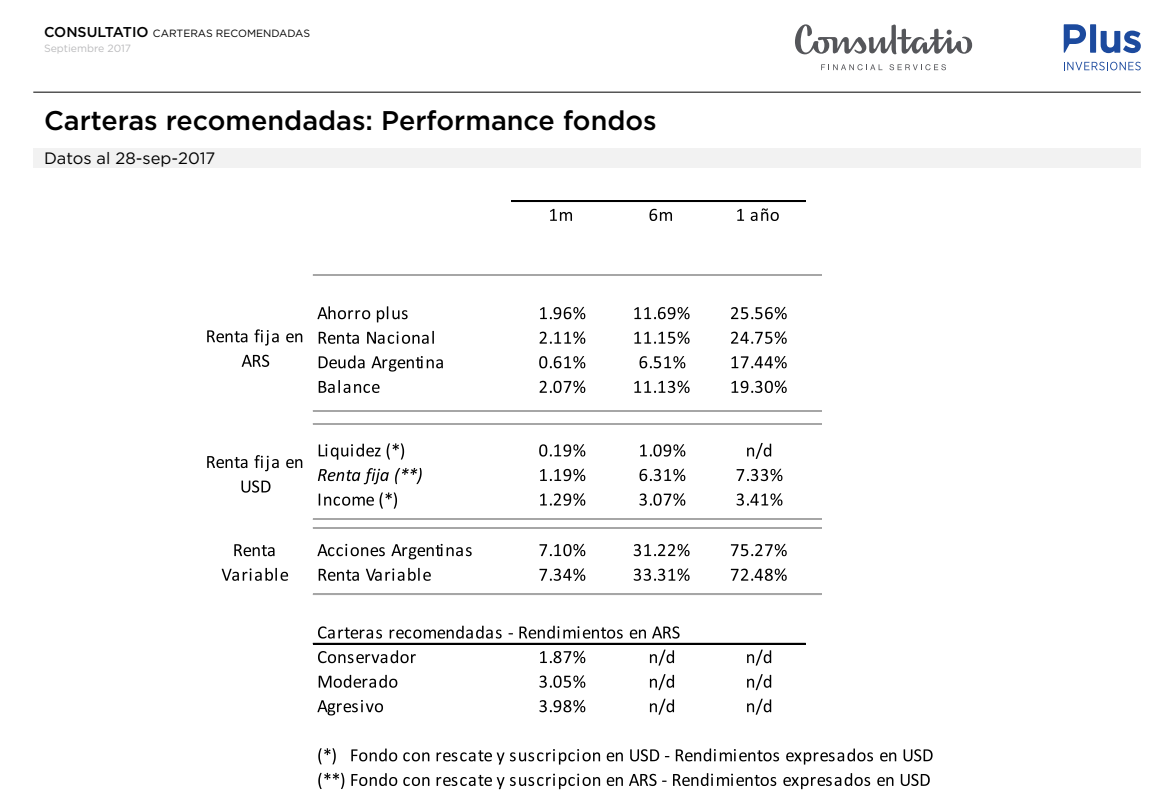
<style>
.page{position:relative;width:1170px;height:810px;background:#fff}
.page>*{position:absolute;margin:0;border:0;box-sizing:border-box;transform-origin:0 0}
.t1{font:500 27px "Gotham";color:#000}
.t2{font:16.5px "Gotham";color:#000}
.t3{font:10.5px "Gotham";color:#000}
.t4{font:10.5px "Gotham";color:#bbbbbd}
.s1{font-weight:500;font-size:14.25px}
</style>
<div class="page">
<svg style="left:550px;top:209px;width:22px;height:12px"></svg>
<svg style="left:650px;top:209px;width:22px;height:12px"></svg>
<svg style="left:737px;top:208px;width:42px;height:13px"></svg>
<svg style="left:317px;top:306px;width:91px;height:16px"></svg>
<svg style="left:540px;top:307px;width:45px;height:12px"></svg>
<svg style="left:634px;top:307px;width:56px;height:12px"></svg>
<svg style="left:731px;top:307px;width:56px;height:12px"></svg>
<svg style="left:319px;top:331px;width:115px;height:13px"></svg>
<svg style="left:540px;top:331px;width:45px;height:13px"></svg>
<svg style="left:634px;top:331px;width:56px;height:13px"></svg>
<svg style="left:731px;top:331px;width:56px;height:13px"></svg>
<svg style="left:319px;top:355px;width:124px;height:17px"></svg>
<svg style="left:539px;top:356px;width:46px;height:13px"></svg>
<svg style="left:640px;top:356px;width:45px;height:13px"></svg>
<svg style="left:732px;top:356px;width:55px;height:13px"></svg>
<svg style="left:319px;top:380px;width:61px;height:13px"></svg>
<svg style="left:540px;top:381px;width:45px;height:12px"></svg>
<svg style="left:634px;top:381px;width:56px;height:12px"></svg>
<svg style="left:732px;top:381px;width:55px;height:12px"></svg>
<svg style="left:319px;top:443px;width:85px;height:17px"></svg>
<svg style="left:539px;top:444px;width:46px;height:13px"></svg>
<svg style="left:640px;top:444px;width:45px;height:13px"></svg>
<svg style="left:747px;top:443px;width:24px;height:16px"></svg>
<svg style="left:318px;top:468px;width:104px;height:16px"></svg>
<svg style="left:540px;top:469px;width:45px;height:12px"></svg>
<svg style="left:640px;top:469px;width:45px;height:12px"></svg>
<svg style="left:737px;top:469px;width:45px;height:12px"></svg>
<svg style="left:319px;top:492px;width:78px;height:17px"></svg>
<svg style="left:540px;top:493px;width:45px;height:13px"></svg>
<svg style="left:640px;top:493px;width:45px;height:13px"></svg>
<svg style="left:737px;top:493px;width:45px;height:13px"></svg>
<svg style="left:317px;top:544px;width:155px;height:15px"></svg>
<svg style="left:539px;top:544px;width:46px;height:12px"></svg>
<svg style="left:634px;top:544px;width:56px;height:12px"></svg>
<svg style="left:731px;top:544px;width:56px;height:12px"></svg>
<svg style="left:319px;top:568px;width:112px;height:13px"></svg>
<svg style="left:539px;top:568px;width:46px;height:13px"></svg>
<svg style="left:634px;top:568px;width:56px;height:13px"></svg>
<svg style="left:731px;top:568px;width:56px;height:13px"></svg>
<svg style="left:318px;top:626px;width:362px;height:13px"></svg>
<svg style="left:318px;top:650px;width:98px;height:13px"></svg>
<svg style="left:540px;top:651px;width:45px;height:12px"></svg>
<svg style="left:650px;top:650px;width:24px;height:16px"></svg>
<svg style="left:747px;top:650px;width:24px;height:16px"></svg>
<svg style="left:319px;top:675px;width:78px;height:13px"></svg>
<svg style="left:539px;top:675px;width:46px;height:13px"></svg>
<svg style="left:650px;top:674px;width:24px;height:16px"></svg>
<svg style="left:747px;top:674px;width:24px;height:16px"></svg>
<svg style="left:317px;top:700px;width:66px;height:16px"></svg>
<svg style="left:539px;top:700px;width:46px;height:12px"></svg>
<svg style="left:650px;top:699px;width:24px;height:16px"></svg>
<svg style="left:747px;top:699px;width:24px;height:16px"></svg>
<svg style="left:318px;top:748px;width:615px;height:17px"></svg>
<svg style="left:318px;top:773px;width:612px;height:16px"></svg>
<svg style="left:234px;top:544px;width:41px;height:12px"></svg>
<svg style="left:222px;top:568px;width:66px;height:13px"></svg>
<svg style="left:207px;top:329px;width:95px;height:17px"></svg>
<svg style="left:242px;top:355px;width:27px;height:12px"></svg>
<svg style="left:207px;top:455px;width:95px;height:16px"></svg>
<svg style="left:242px;top:480px;width:28px;height:13px"></svg>
<hr style="left:511px;top:201px;width:295px;height:1px;background:#000">
<hr style="left:313px;top:274px;width:508px;height:2px;background:#a6a6a6">
<hr style="left:313px;top:410px;width:508px;height:2px;background:#a6a6a6">
<hr style="left:313px;top:423px;width:508px;height:2px;background:#a6a6a6">
<hr style="left:313px;top:519px;width:508px;height:1px;background:#a6a6a6">
<hr style="left:313px;top:527px;width:508px;height:2px;background:#a6a6a6">
<hr style="left:313px;top:594px;width:508px;height:1px;background:#a6a6a6">
<hr style="left:313px;top:643px;width:493px;height:1px;background:#000">
<hr style="left:33px;top:92px;width:1108px;height:1px;background:#000">
<svg style="left:1064px;top:62px;width:77px;height:8px"></svg>
<div style="left:1090px;top:24px;width:6px;height:29px;background:#1c4a9e"></div>
<svg style="left:1101px;top:31px;width:40px;height:22px"></svg>
<svg style="left:1064px;top:24px;width:22px;height:29px"></svg>
<svg style="left:795px;top:24px;width:177px;height:30px"></svg>
<svg style="left:821px;top:64px;width:61px;height:6px"></svg>
<svg style="left:889px;top:64px;width:57px;height:6px"></svg>
<div style="left:33px;top:148px;width:1108px;height:20px;background:#f2f2f2"></div>
<p class="t3" style="left:44px;top:27px;width:268px"><span class="s1">CONSULTATIO</span> CARTERAS RECOMENDADAS</p>
<p class="t4" style="left:44px;top:43px;width:89px">Septiembre 2017</p>
<p class="t1" style="left:44px;top:105px;width:614px">Carteras recomendadas: Performance fondos</p>
<p class="t2" style="left:44px;top:149px;width:173px">Datos al 28-sep-2017</p>
</div>
